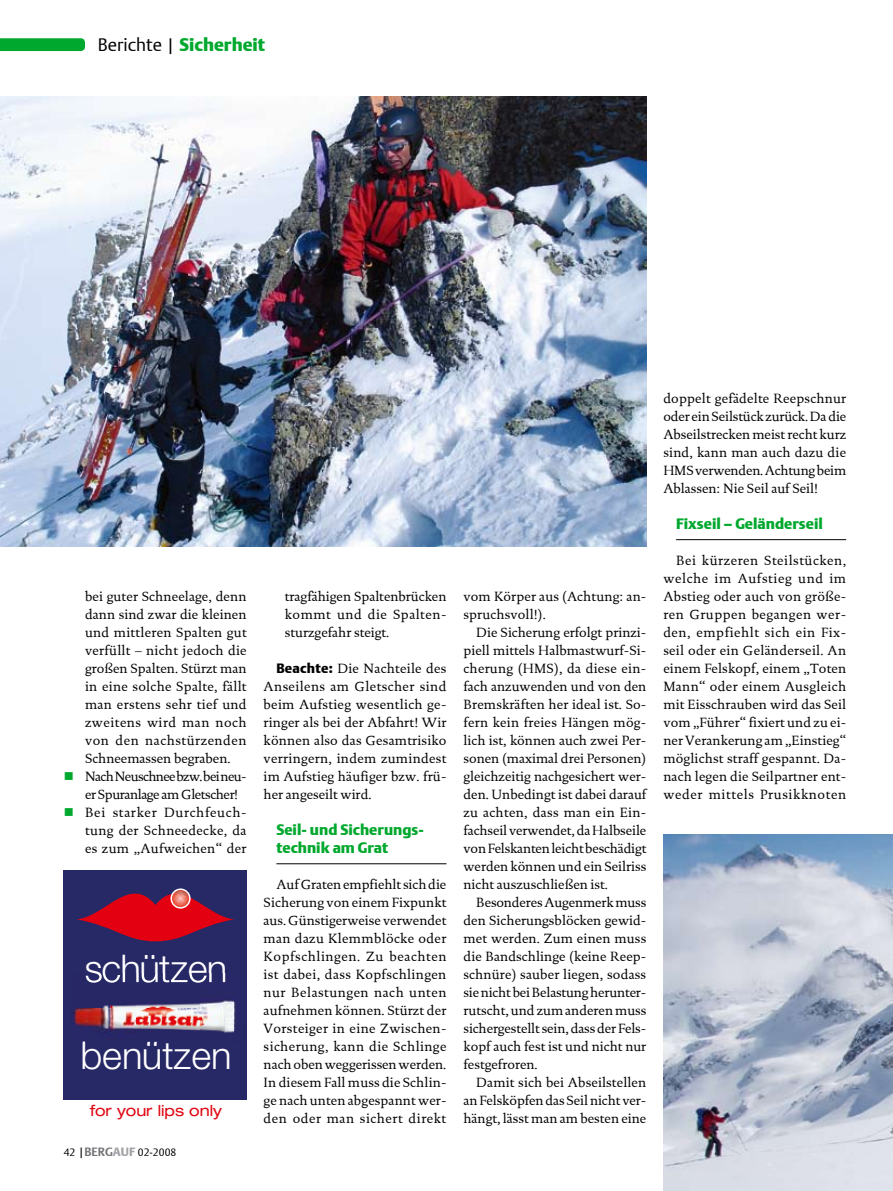
<style>
.page{position:relative;width:893px;height:1191px;background:#fff}
.page>*{position:absolute;margin:0;border:0;box-sizing:border-box;transform-origin:0 0}
.t1{font:300 38.25px "Helvetica Neue LT Std";letter-spacing:-.005em;color:#fff}
.t2{font:900 18px "DTL Argo T";color:#00a82d}
.t3{font:expanded 15.3px "Helvetica Neue LT Std";color:#e00713}
.t4{font:900 15px/18px "DTL Argo T";color:#00a82d}
.t5{font:13.5px/18px "DTL Documenta T";color:#000;text-align:justify}
.t6{font:13.5px/18px "DTL Documenta T";letter-spacing:-.03em;color:#000}
.t7{font:300 10.5px "DTL Argo T";color:#000}
.s1{font-weight:300;color:#000}
.s2{color:#00a82d}
.s3{font-size:12px}
.s4{font-weight:700;font-size:12px;color:#737477}
.s5{font-weight:900;font-size:12px;color:#a2a4a7}
.s6{font-family:"DTL Argo T";font-weight:900}
</style>
<div class="page">
<hr style="left:276px;top:863px;width:170px;height:1px;background:#000">
<hr style="left:676px;top:539px;width:170px;height:1px;background:#000">
<div style="left:64px;top:870px;width:183px;height:230px;background:#272866"></div>
<svg style="left:77px;top:888px;width:157px;height:53px"></svg>
<img style="left:71px;top:975px;width:65px;height:67px">
<img style="left:136px;top:982px;width:65px;height:49px">
<img style="left:201px;top:974px;width:35px;height:59px">
<img style="left:86px;top:974px;width:139px;height:8px">
<img style="left:83px;top:1041px;width:74px;height:1px">
<svg style="left:0;top:38px;width:85px;height:13px"></svg>
<img style="left:0;top:96px;width:646px;height:450px">
<img style="left:663px;top:834px;width:230px;height:357px">
<h2 class="t2" style="left:98px;top:34px;width:169px"><span class="s1">Berichte |</span> Sicherheit</h2>
<p class="t5" style="left:85px;top:587px;width:163px">bei guter Schneelage, denn dann sind zwar die kleinen und mittleren Spalten gut verfüllt – nicht jedoch die großen Spalten. Stürzt man in eine solche Spalte, fällt man erstens sehr tief und zweitens wird man noch von den nachstürzenden Schneemassen begraben.</p>
<p class="t6" style="left:85px;top:767px;width:163px;text-indent:-21px"><span class="s2">■</span> Nach Neuschnee bzw. bei neu&shy;er Spuranlage am Gletscher!</p>
<p class="t5" style="left:85px;top:803px;width:163px;text-indent:-21px"><span class="s2">■</span> Bei starker Durchfeuch&shy;tung der Schneedecke, da es zum „Aufweichen“ der</p>
<h1 class="t1" style="left:85px;top:945px;width:144px">schützen</h1>
<h1 class="t1" style="left:80px;top:1031px;width:153px">benützen</h1>
<p class="t3" style="left:90px;top:1101px;width:133px">for your lips only</p>
<p class="t7" style="left:64px;top:1146px;width:114px">42 <span class="s3">|</span><span class="s4">BERG</span><span class="s5">AUF</span> 02-2008</p>
<p class="t5" style="left:285px;top:587px;width:163px">tragfähigen Spaltenbrücken kommt und die Spalten&shy;sturzgefahr steigt.</p>
<p class="t5" style="left:264px;top:659px;width:184px;text-indent:13px"><span class="s6">Beachte:</span> Die Nachteile des Anseilens am Gletscher sind beim Aufstieg wesentlich ge&shy;ringer als bei der Abfahrt! Wir können also das Gesamtrisiko verringern, indem zumindest im Aufstieg häufiger bzw. frü&shy;her angeseilt wird.</p>
<p class="t4" style="left:276px;top:820px;width:149px">Seil- und Sicherungs&shy;technik am Grat</p>
<p class="t5" style="left:264px;top:875px;width:184px;text-indent:13px">Auf Graten empfiehlt sich die Sicherung von einem Fixpunkt aus. Günstigerweise verwendet man dazu Klemmblöcke oder Kopfschlingen. Zu beachten ist dabei, dass Kopfschlingen nur Belastungen nach unten aufnehmen können. Stürzt der Vorsteiger in eine Zwischen&shy;sicherung, kann die Schlinge nach oben weggerissen werden.<br>In diesem Fall muss die Schlin&shy;ge nach unten abgespannt wer&shy;den oder man sichert direkt</p>
<p class="t5" style="left:463px;top:587px;width:184px">vom Körper aus (Achtung: an&shy;spruchsvoll!).</p>
<p class="t5" style="left:463px;top:623px;width:184px;text-indent:13px">Die Sicherung erfolgt prinzi&shy;piell mittels Halbmastwurf-Si&shy;cherung (HMS), da diese ein&shy;fach anzuwenden und von den Bremskräften her ideal ist. So&shy;fern kein freies Hängen mög&shy;lich ist, können auch zwei Per&shy;sonen (maximal drei Personen) gleichzeitig nachgesichert wer&shy;den. Unbedingt ist dabei darauf zu achten, dass man ein Ein&shy;fachseil verwendet, da Halbseile von Felskanten leicht beschädigt werden können und ein Seilriss nicht auszuschließen ist.</p>
<p class="t5" style="left:463px;top:893px;width:184px;text-indent:13px">Besonderes Augenmerk muss den Sicherungsblöcken gewid&shy;met werden. Zum einen muss die Bandschlinge (keine Reep&shy;schnüre) sauber liegen, sodass sie nicht bei Belastung herunter&shy;rutscht, und zum anderen muss sichergestellt sein, dass der Fels&shy;kopf auch fest ist und nicht nur festgefroren.</p>
<p class="t5" style="left:463px;top:1073px;width:184px;text-indent:13px">Damit sich bei Abseilstellen an Felsköpfen das Seil nicht ver&shy;hängt, lässt man am besten eine</p>
<p class="t5" style="left:663px;top:389px;width:184px">doppelt gefädelte Reepschnur oder ein Seilstück zurück. Da die Abseilstrecken meist recht kurz sind, kann man auch dazu die HMS verwenden. Achtung beim Ablassen: Nie Seil auf Seil!</p>
<p class="t4" style="left:676px;top:514px;width:148px">Fixseil – Geländerseil</p>
<p class="t5" style="left:663px;top:551px;width:184px;text-indent:13px">Bei kürzeren Steilstücken, welche im Aufstieg und im Abstieg oder auch von größe&shy;ren Gruppen begangen wer&shy;den, empfiehlt sich ein Fix&shy;seil oder ein Geländerseil. An einem Felskopf, einem „Toten Mann“ oder einem Ausgleich mit Eisschrauben wird das Seil vom „Führer“ fixiert und zu ei&shy;ner Verankerung am „Einstieg“ möglichst straff gespannt. Da&shy;nach legen die Seilpartner ent&shy;weder mittels Prusikknoten</p>
</div>
